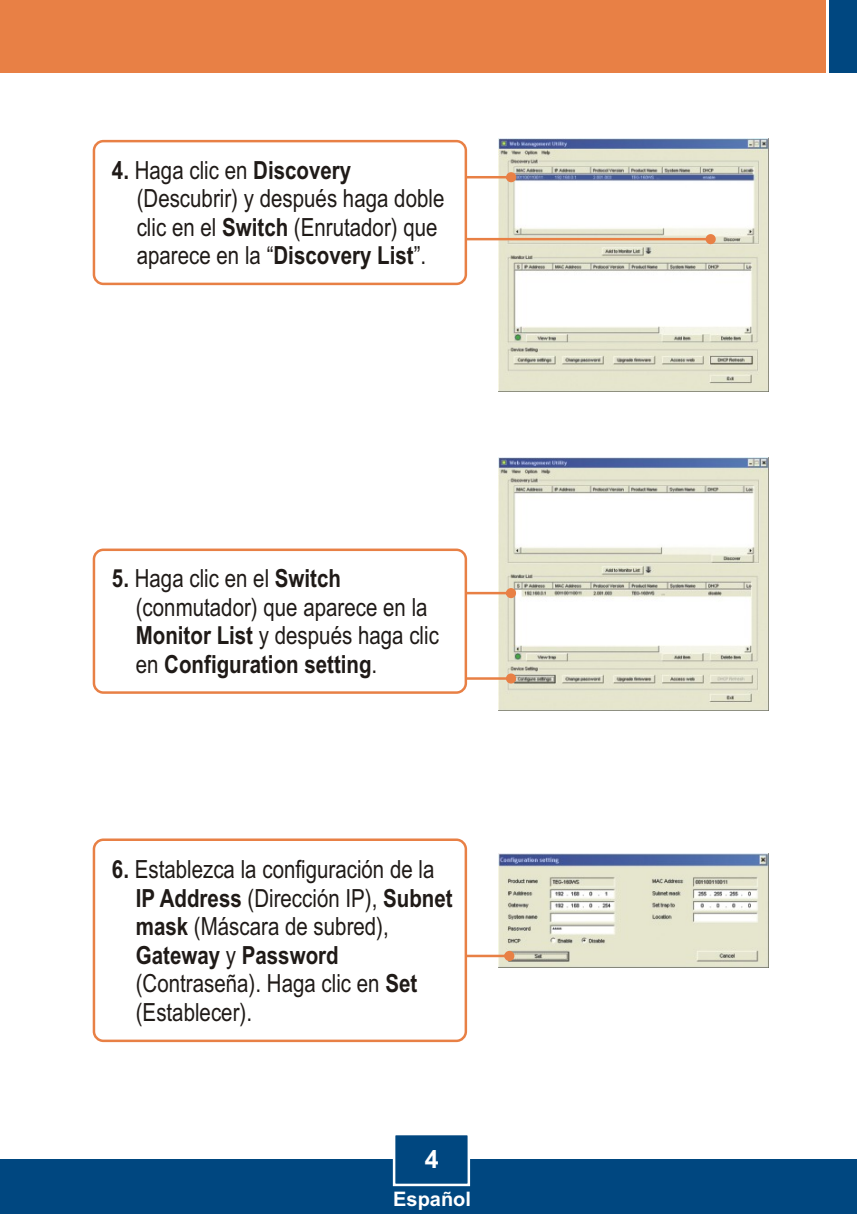
<style>
.page{position:relative;width:857px;height:1214px;background:#fff}
.page>*{position:absolute;margin:0;border:0;box-sizing:border-box;transform-origin:0 0}
.t1{font:25px/28.5px "Arial Narrow";color:#1f1a17}
.t2{font:700 25px "Arial";color:#fff}
.t3{font:700 20px "Arial";color:#fff}
.s1{font-weight:700}
</style>
<div class="page">
<div style="left:0;top:1159px;width:857px;height:55px;background:#004780"></div>
<div style="left:0;top:0;width:826px;height:72px;background:#e88045"></div>
<div style="left:829px;top:0;width:28px;height:72px;background:#004780"></div>
<img style="left:498px;top:853px;width:270px;height:114px">
<img style="left:498px;top:457px;width:270px;height:254px">
<img style="left:498px;top:138px;width:270px;height:254px">
<svg style="left:467px;top:588px;width:49px;height:10px"></svg>
<svg style="left:467px;top:951px;width:47px;height:10px"></svg>
<svg style="left:467px;top:610px;width:49px;height:73px"></svg>
<svg style="left:467px;top:234px;width:249px;height:10px;background:#e2c5a9"></svg>
<svg style="left:467px;top:172px;width:49px;height:10px"></svg>
<svg style="left:392px;top:1135px;width:79px;height:52px"></svg>
<div style="left:93px;top:140px;width:374px;height:145px;background:#fff;border:3px solid #e88045;border-radius:9px"></div>
<div style="left:93px;top:548px;width:374px;height:146px;background:#fff;border:3px solid #e88045;border-radius:9px"></div>
<div style="left:93px;top:838px;width:374px;height:204px;background:#fff;border:3px solid #e88045;border-radius:9px"></div>
<p class="t1" style="left:137px;top:158px;width:309px;text-indent:-25px"><span class="s1">4.</span> Haga clic en <span class="s1">Discovery </span>(Descubrir) y después haga doble clic en el <span class="s1">Switch</span> (Enrutador) que aparece en la “<span class="s1">Discovery List</span>”.</p>
<p class="t1" style="left:136px;top:567px;width:305px;text-indent:-24px"><span class="s1">5.</span> Haga clic en el <span class="s1">Switch </span>(conmutador) que aparece en la<br><span class="s1">Monitor List</span> y después haga clic en <span class="s1">Configuration setting</span>.</p>
<p class="t1" style="left:136px;top:857px;width:318px;text-indent:-24px"><span class="s1">6.</span> Establezca la configuración de la<br><span class="s1">IP Address</span> (Dirección IP), <span class="s1">Subnet mask</span> (Máscara de subred),<br><span class="s1">Gateway</span> y <span class="s1">Password </span>(Contraseña). Haga clic en <span class="s1">Set </span>(Establecer).</p>
<p class="t2" style="left:425px;top:1150px;width:15px">4</p>
<p class="t3" style="left:393px;top:1191px;width:79px">Español</p>
</div>
